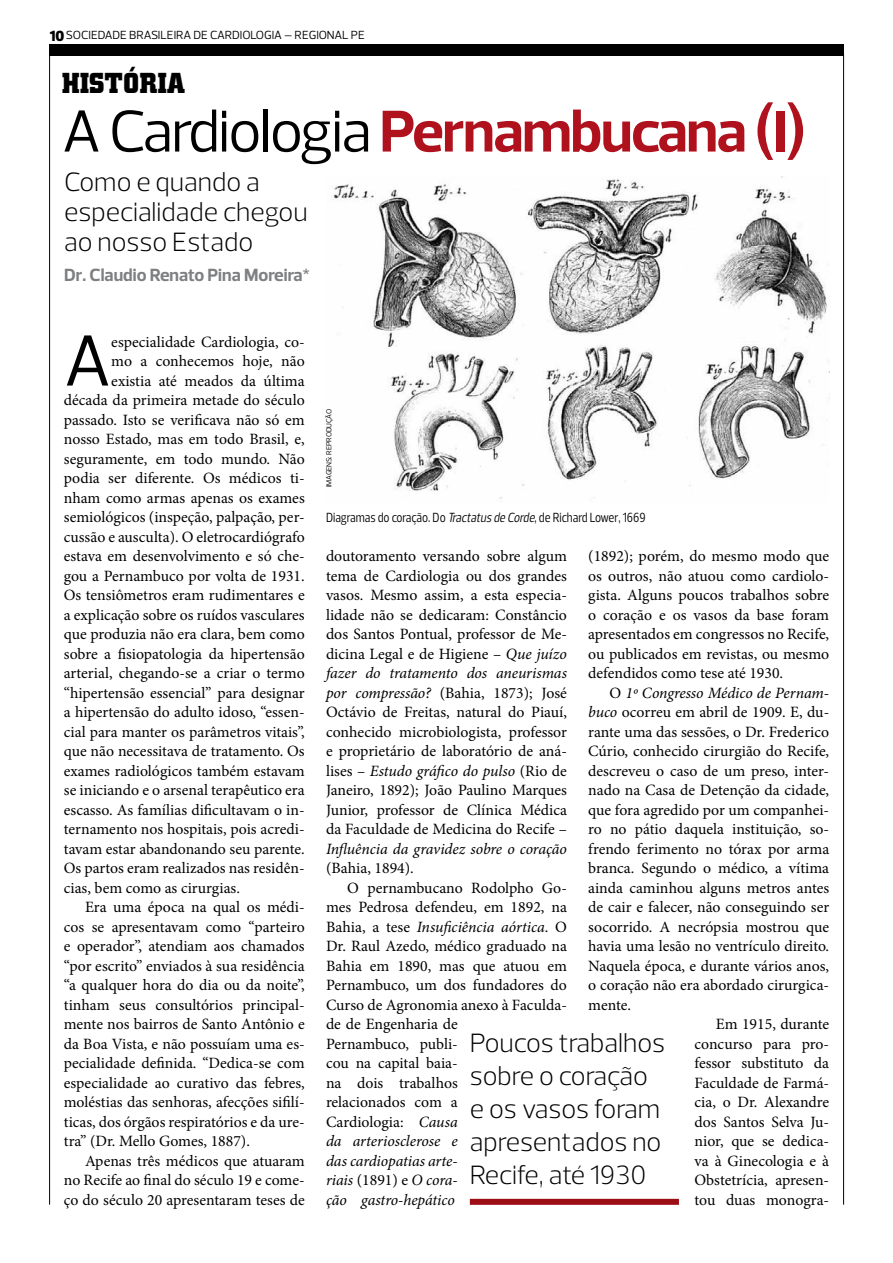
<style>
.page{position:relative;width:893px;height:1263px;background:#fff}
.page>*{position:absolute;margin:0;border:0;box-sizing:border-box;transform-origin:0 0}
.t1{font:73.05px "Prelo";color:#000}
.t2{font:700 60px "Prelo";letter-spacing:-.025em;color:#af111d}
.t3{font:700 30px "City D";color:#000}
.t4{font:300 27px/33px "Prelo";color:#000}
.t5{font:700 18px "Prelo";color:#7e7f81}
.t6{font:15.75px/19.5px "Minion Pro";color:#000;text-align:justify}
.t7{font:italic 15.75px "Minion Pro";letter-spacing:-.005em;color:#000}
.t8{font:13.5px "Prelo Condensed";color:#000}
.t9{font:12px "Prelo";letter-spacing:-.01em;color:#000}
.t10{font:7.5px "Prelo";letter-spacing:-.02em;color:#000}
.s1{font-weight:900;font-size:15px}
.s2{font-weight:400;color:#000}
.s3{font-style:italic}
.s4{font-style:normal}
</style>
<div class="page">
<hr style="left:49px;top:56px;width:1px;height:1148px;background:#000">
<hr style="left:843px;top:54px;width:1px;height:1150px;background:#000">
<div style="left:50px;top:44px;width:794px;height:12px;background:#000"></div>
<img style="left:331px;top:176px;width:498px;height:323px">
<div style="left:470px;top:1199px;width:209px;height:6px;background:#9d0d16"></div>
<p class="t9" style="left:50px;top:28px;width:316px"><span class="s1">10</span>SOCIEDADE BRASILEIRA DE CARDIOLOGIA – REGIONAL PE</p>
<h3 class="t3" style="left:62px;top:66px;width:125px">HISTÓRIA</h3>
<h2 class="t2" style="left:62px;top:95px;width:745px"><span class="s2">A Cardiologia</span> Pernambucana (I)</h2>
<h3 class="t4" style="left:64px;top:167px;width:245px;line-height:30px">Como e quando a especialidade chegou ao nosso Estado</h3>
<p class="t5" style="left:64px;top:264px;width:247px">Dr. Claudio Renato Pina Moreira*</p>
<h1 class="t1" style="left:64px;top:316px;width:49px">A</h1>
<p class="t6" style="left:111px;top:332px;width:193px">especialidade Cardiologia, co-</p>
<p class="t6" style="left:111px;top:351px;width:195px">mo a conhecemos hoje, não</p>
<p class="t6" style="left:111px;top:371px;width:195px">existia até meados da última</p>
<p class="t6" style="left:64px;top:390px;width:242px">década da primeira metade do século</p>
<p class="t6" style="left:64px;top:410px;width:242px">passado. Isto se verificava não só em</p>
<p class="t6" style="left:64px;top:429px;width:242px">nosso Estado, mas em todo Brasil, e,</p>
<p class="t6" style="left:64px;top:449px;width:242px">seguramente, em todo mundo. Não</p>
<p class="t6" style="left:64px;top:468px;width:242px">podia ser diferente. Os médicos ti-</p>
<p class="t6" style="left:64px;top:488px;width:242px">nham como armas apenas os exames</p>
<p class="t6" style="left:64px;top:507px;width:241px">semiológicos (inspeção, palpação, per-</p>
<p class="t6" style="left:64px;top:527px;width:242px">cussão e ausculta). O eletrocardiógrafo</p>
<p class="t6" style="left:64px;top:546px;width:242px">estava em desenvolvimento e só che-</p>
<p class="t6" style="left:64px;top:566px;width:242px">gou a Pernambuco por volta de 1931.</p>
<p class="t6" style="left:64px;top:585px;width:242px">Os tensiômetros eram rudimentares e</p>
<p class="t6" style="left:64px;top:605px;width:242px">a explicação sobre os ruídos vasculares</p>
<p class="t6" style="left:64px;top:624px;width:242px">que produzia não era clara, bem como</p>
<p class="t6" style="left:64px;top:644px;width:242px">sobre a fisiopatologia da hipertensão</p>
<p class="t6" style="left:64px;top:663px;width:242px">arterial, chegando-se a criar o termo</p>
<p class="t6" style="left:64px;top:683px;width:242px">“hipertensão essencial” para designar</p>
<p class="t6" style="left:64px;top:702px;width:242px">a hipertensão do adulto idoso, “essen-</p>
<p class="t6" style="left:64px;top:722px;width:242px">cial para manter os parâmetros vitais”,</p>
<p class="t6" style="left:64px;top:741px;width:242px">que não necessitava de tratamento. Os</p>
<p class="t6" style="left:64px;top:761px;width:242px">exames radiológicos também estavam</p>
<p class="t6" style="left:64px;top:780px;width:242px">se iniciando e o arsenal terapêutico era</p>
<p class="t6" style="left:64px;top:800px;width:242px">escasso. As famílias dificultavam o in-</p>
<p class="t6" style="left:64px;top:819px;width:242px">ternamento nos hospitais, pois acredi-</p>
<p class="t6" style="left:64px;top:839px;width:242px">tavam estar abandonando seu parente.</p>
<p class="t6" style="left:64px;top:858px;width:242px">Os partos eram realizados nas residên-</p>
<p class="t6" style="left:64px;top:878px;width:178px">cias, bem como as cirurgias.</p>
<p class="t6" style="left:85px;top:897px;width:221px">Era uma época na qual os médi-</p>
<p class="t6" style="left:64px;top:917px;width:242px">cos se apresentavam como “parteiro</p>
<p class="t6" style="left:64px;top:936px;width:242px">e operador”, atendiam aos chamados</p>
<p class="t6" style="left:64px;top:956px;width:242px">“por escrito” enviados à sua residência</p>
<p class="t6" style="left:64px;top:975px;width:242px">“a qualquer hora do dia ou da noite”,</p>
<p class="t6" style="left:64px;top:995px;width:242px">tinham seus consultórios principal-</p>
<p class="t6" style="left:64px;top:1014px;width:242px">mente nos bairros de Santo Antônio e</p>
<p class="t6" style="left:64px;top:1034px;width:242px">da Boa Vista, e não possuíam uma es-</p>
<p class="t6" style="left:64px;top:1053px;width:242px">pecialidade definida. “Dedica-se com</p>
<p class="t6" style="left:64px;top:1073px;width:242px">especialidade ao curativo das febres,</p>
<p class="t6" style="left:64px;top:1092px;width:242px">moléstias das senhoras, afecções sifilí-</p>
<p class="t6" style="left:64px;top:1112px;width:242px">ticas, dos órgãos respiratórios e da ure-</p>
<p class="t6" style="left:64px;top:1131px;width:188px">tra” (Dr. Mello Gomes, 1887).</p>
<p class="t6" style="left:85px;top:1151px;width:221px">Apenas três médicos que atuaram</p>
<p class="t6" style="left:64px;top:1170px;width:242px">no Recife ao final do século 19 e come-</p>
<p class="t6" style="left:64px;top:1190px;width:242px">ço do século 20 apresentaram teses de</p>
<p class="t10" style="left:324px;top:487px;width:79px;rotate:-90deg">IMAGENS: REPRODUÇÃO</p>
<p class="t8" style="left:326px;top:510px;width:321px">Diagramas do coração. Do <span class="s3">Tractatusde Corde</span>, de Richard Lower, 1669</p>
<p class="t6" style="left:588px;top:546px;width:242px">(1892); porém, do mesmo modo que os outros, não atuou como cardiolo&shy;gista. Alguns poucos trabalhos sobre o coração e os vasos da base foram apresentados em congressos no Recife, ou publicados em revistas, ou mesmo defendidos como tese até 1930.</p>
<p class="t7" style="left:609px;top:682px;width:221px"><span class="s4">O</span> 1º Congresso Médico de Pernam-</p>
<p class="t6" style="left:588px;top:702px;width:242px"><span class="s3">buco</span> ocorreu em abril de 1909. E, du-</p>
<p class="t6" style="left:588px;top:722px;width:242px">rante uma das sessões, o Dr. Frederico</p>
<p class="t6" style="left:588px;top:741px;width:242px">Cúrio, conhecido cirurgião do Recife,</p>
<p class="t6" style="left:588px;top:761px;width:242px">descreveu o caso de um preso, inter-</p>
<p class="t6" style="left:588px;top:780px;width:242px">nado na Casa de Detenção da cidade,</p>
<p class="t6" style="left:588px;top:800px;width:242px">que fora agredido por um companhei-</p>
<p class="t6" style="left:588px;top:819px;width:242px">ro no pátio daquela instituição, so-</p>
<p class="t6" style="left:588px;top:839px;width:242px">frendo ferimento no tórax por arma</p>
<p class="t6" style="left:588px;top:858px;width:242px">branca. Segundo o médico, a vítima</p>
<p class="t6" style="left:588px;top:878px;width:242px">ainda caminhou alguns metros antes</p>
<p class="t6" style="left:588px;top:897px;width:242px">de cair e falecer, não conseguindo ser</p>
<p class="t6" style="left:588px;top:917px;width:242px">socorrido. A necrópsia mostrou que</p>
<p class="t6" style="left:588px;top:936px;width:242px">havia uma lesão no ventrículo direito.</p>
<p class="t6" style="left:588px;top:956px;width:242px">Naquela época, e durante vários anos,</p>
<p class="t6" style="left:588px;top:975px;width:242px">o coração não era abordado cirurgica-</p>
<p class="t6" style="left:588px;top:995px;width:44px">mente.</p>
<p class="t6" style="left:716px;top:1014px;width:115px">Em 1915, durante</p>
<p class="t6" style="left:694px;top:1034px;width:136px">concurso para pro-</p>
<p class="t6" style="left:694px;top:1053px;width:136px">fessor substituto da</p>
<p class="t6" style="left:694px;top:1073px;width:136px">Faculdade de Farmá-</p>
<p class="t6" style="left:694px;top:1092px;width:136px">cia, o Dr. Alexandre</p>
<p class="t6" style="left:694px;top:1112px;width:136px">dos Santos Selva Ju-</p>
<p class="t6" style="left:694px;top:1131px;width:136px">nior, que se dedica-</p>
<p class="t6" style="left:694px;top:1151px;width:136px">va à Ginecologia e à</p>
<p class="t6" style="left:694px;top:1170px;width:136px">Obstetrícia, apresen-</p>
<p class="t6" style="left:694px;top:1190px;width:136px">tou duas monogra-</p>
<p class="t6" style="left:326px;top:546px;width:242px">doutoramento versando sobre algum tema de Cardiologia ou dos grandes vasos. Mesmo assim, a esta especia&shy;lidade não se dedicaram: Constâncio dos Santos Pontual, professor de Me&shy;dicina Legal e de Higiene – <span class="s3">Que juízo fazer do tratamento dos aneurismas por compressão?</span> (Bahia, 1873); José Octávio de Freitas, natural do Piauí, conhecido microbiologista, professor e proprietário de laboratório de aná&shy;lises – <span class="s3">Estudo gráfico do pulso</span> (Rio de Janeiro, 1892); João Paulino Marques Junior, professor de Clínica Médica da Faculdade de Medicina do Recife –</p>
<p class="t7" style="left:326px;top:838px;width:242px">Influência da gravidez sobre o coração</p>
<p class="t6" style="left:326px;top:858px;width:89px">(Bahia, 1894).</p>
<p class="t6" style="left:347px;top:878px;width:221px">O pernambucano Rodolpho Go-</p>
<p class="t6" style="left:326px;top:897px;width:242px">mes Pedrosa defendeu, em 1892, na</p>
<p class="t7" style="left:326px;top:916px;width:242px"><span class="s4">Bahia, a tese</span> Insuficiência aórtica<span class="s4">. O</span></p>
<p class="t6" style="left:326px;top:936px;width:242px">Dr. Raul Azedo, médico graduado na</p>
<p class="t6" style="left:326px;top:956px;width:242px">Bahia em 1890, mas que atuou em</p>
<p class="t6" style="left:326px;top:975px;width:242px">Pernambuco, um dos fundadores do</p>
<p class="t6" style="left:326px;top:995px;width:242px">Curso de Agronomia anexo à Faculda-</p>
<p class="t6" style="left:326px;top:1014px;width:133px">de de Engenharia de</p>
<p class="t6" style="left:326px;top:1034px;width:133px">Pernambuco, publi-</p>
<p class="t6" style="left:326px;top:1053px;width:133px">cou na capital baia-</p>
<p class="t6" style="left:326px;top:1073px;width:133px">na dois trabalhos</p>
<p class="t6" style="left:326px;top:1092px;width:133px">relacionados com a</p>
<p class="t6" style="left:326px;top:1112px;width:133px">Cardiologia: <span class="s3">Causa</span></p>
<p class="t7" style="left:326px;top:1130px;width:133px">da arteriosclerose e</p>
<p class="t7" style="left:326px;top:1150px;width:133px">das cardiopatias arte-</p>
<p class="t7" style="left:326px;top:1169px;width:133px">riais <span class="s4">(1891) e</span> O cora-</p>
<p class="t7" style="left:326px;top:1189px;width:130px">ção gastro-hepático</p>
<h3 class="t4" style="left:470px;top:1027px;width:197px">Poucos trabalhos sobre o coração e os vasos foram apresentados no<br>Recife, até 1930</h3>
</div>
